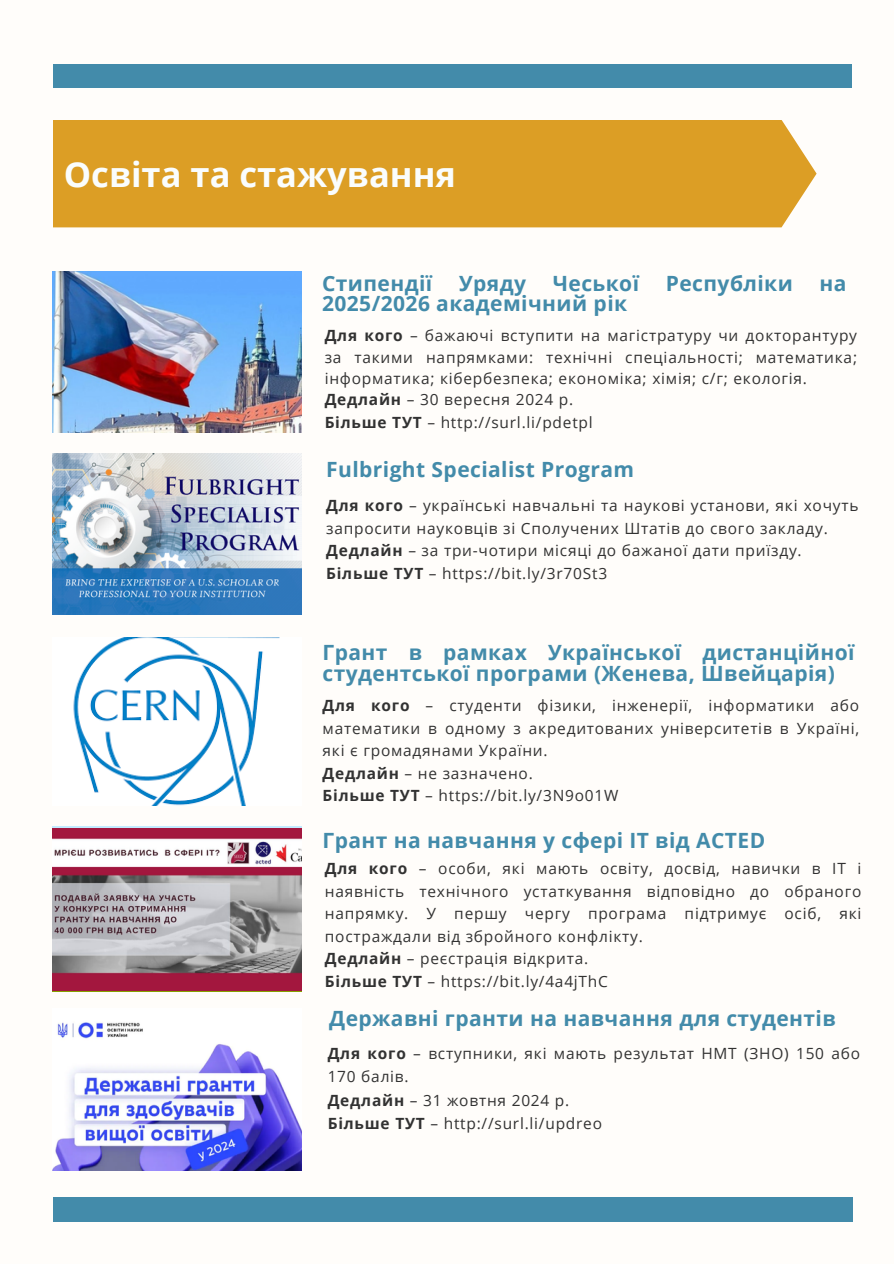
<style>
.page{position:relative;width:894px;height:1264px;background:#fff}
.page>*{position:absolute;margin:0;border:0;box-sizing:border-box;transform-origin:0 0}
.t1{font:700 34.5px "Open Sans";color:#fafdfd}
.t2{font:700 21px/20.2px "Open Sans";letter-spacing:.02em;color:#438baa}
.t3{font:15.45px/22.5px "Open Sans";letter-spacing:.05em;color:#323232;text-align:justify}
.s1{font-weight:700}
</style>
<div class="page">
<div style="left:0;top:0;width:893px;height:1263px;background:#fffdfa"></div>
<img style="left:53px;top:453px;width:248px;height:161px">
<div style="left:53px;top:64px;width:797px;height:24px;background:#438baa"></div>
<div style="left:53px;top:1197px;width:799px;height:24px;background:#438baa"></div>
<div style="left:53px;top:120px;width:763px;height:107px;background:#dc9e25"></div>
<img style="left:53px;top:1022px;width:248px;height:148px">
<img style="left:53px;top:271px;width:248px;height:161px">
<img style="left:73px;top:637px;width:207px;height:168px">
<img style="left:53px;top:828px;width:248px;height:162px">
<p class="t1" style="left:64px;top:150px;width:393px">Освіта та стажування</p>
<p class="t2" style="left:322px;top:272px;width:112px">Стипендії</p>
<p class="t2" style="left:459px;top:272px;width:68px">Уряду</p>
<p class="t2" style="left:552px;top:272px;width:88px">Чеської</p>
<p class="t2" style="left:665px;top:272px;width:128px">Республіки</p>
<p class="t2" style="left:819px;top:272px;width:28px">на</p>
<p class="t2" style="left:322px;top:292px;width:306px">2025/2026 академічний рік</p>
<p class="t3" style="left:324px;top:324px;width:533px;line-height:21.3px"><span class="s1">Для кого</span> – бажаючі вступити на магістратуру чи докторантуру за такими напрямками: технічні спеціальності; математика; інформатика; кібербезпека; економіка; хімія; с/г; екологія.</p>
<h2 class="t3" style="left:324px;top:388px;width:250px"><span class="s1">Дедлайн</span> – 30 вересня 2024 р.</h2>
<p class="t3" style="left:324px;top:410px;width:269px"><span class="s1">Більше ТУТ</span> – http://surl.li/pdetpl</p>
<p class="t2" style="left:326px;top:458px;width:309px">Fulbright Specialist Program</p>
<h2 class="t3" style="left:326px;top:494px;width:533px"><span class="s1">Для кого</span> – українські навчальні та наукові установи, які хочуть запросити науковців зі Сполучених Штатів до свого закладу.</h2>
<p class="t3" style="left:326px;top:539px;width:477px"><span class="s1">Дедлайн</span> – за три-чотири місяці до бажаної дати приїзду.</p>
<p class="t3" style="left:326px;top:561px;width:282px"><span class="s1">Більше ТУТ</span> – https://bit.ly/3r70St3</p>
<p class="t2" style="left:322px;top:642px;width:533px">Грант в рамках Української дистанційної студентської програми (Женева, Швейцарія)</p>
<h2 class="t3" style="left:322px;top:693px;width:538px"><span class="s1">Для кого</span> – студенти фізики, інженерії, інформатики або математики в одному з акредитованих університетів в Україні, які є громадянами України.</h2>
<p class="t3" style="left:322px;top:761px;width:212px"><span class="s1">Дедлайн</span> – не зазначено.</p>
<p class="t3" style="left:322px;top:783px;width:297px"><span class="s1">Більше ТУТ</span> – https://bit.ly/3N9o01W</p>
<p class="t2" style="left:322px;top:829px;width:444px">Грант на навчання у сфері ІТ від ACTED</p>
<h2 class="t3" style="left:325px;top:856px;width:538px"><span class="s1">Для кого</span> – особи, які мають освіту, досвід, навички в IT і наявність технічного устаткування відповідно до обраного напрямку. У першу чергу програма підтримує осіб, які постраждали від збройного конфлікту.</h2>
<p class="t3" style="left:325px;top:946px;width:265px"><span class="s1">Дедлайн</span> – реєстрація відкрита.</p>
<p class="t3" style="left:325px;top:969px;width:284px"><span class="s1">Більше ТУТ</span> – https://bit.ly/4a4jThC</p>
<h1 class="t2" style="left:329px;top:1007px;width:508px">Державні гранти на навчання для студентів</h1>
<h2 class="t3" style="left:327px;top:1042px;width:534px"><span class="s1">Для кого</span> – вступники, які мають результат НМТ (ЗНО) 150 або<br>170 балів.</h2>
<p class="t3" style="left:327px;top:1088px;width:243px"><span class="s1">Дедлайн</span> – 31 жовтня 2024 р.</p>
<p class="t3" style="left:327px;top:1111px;width:276px"><span class="s1">Більше ТУТ</span> – http://surl.li/updreo</p>
</div>
